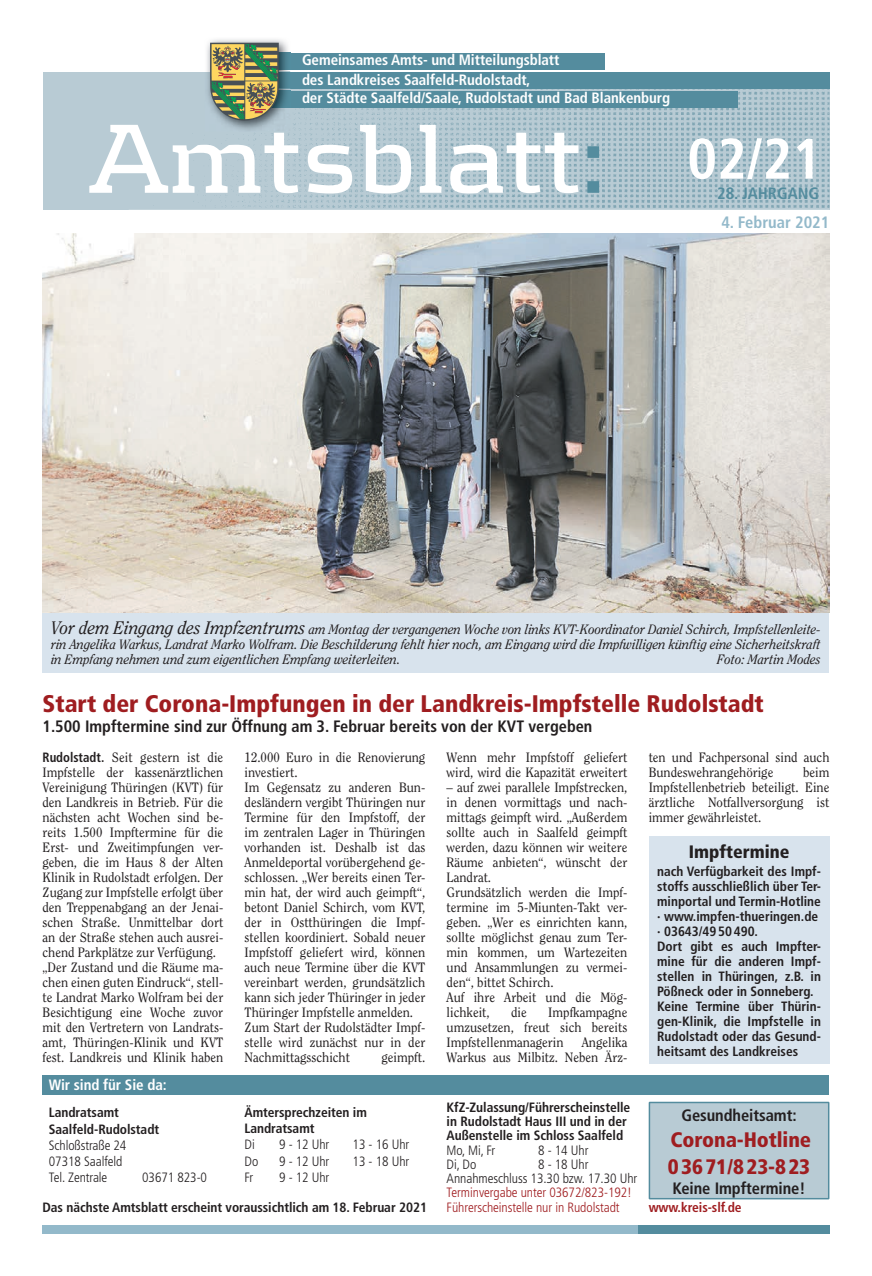
<style>
.page{position:relative;width:872px;height:1276px;background:#fff}
.page>*{position:absolute;margin:0;border:0;box-sizing:border-box;transform-origin:0 0}
.t1{font:700 102px "Kontrapunkt";letter-spacing:-.005em;color:#fff}
.t2{font:700 condensed 57px "Frutiger LT Std";color:#fff}
.t3{font:900 condensed 24px "Frutiger LT Std";color:#9f1d20}
.t4{font:900 condensed 21px/26.2px "Frutiger LT Std";letter-spacing:-.005em;color:#9f1d20}
.t5{font:900 condensed 18px "Frutiger LT Std";color:#231f20}
.t6{font:700 condensed 16.5px "Frutiger LT Std";color:#231f20}
.t7{font:700 condensed 16.5px "Frutiger LT Std";color:#93b9ca}
.t8{font:700 condensed 16.5px "Frutiger LT Std";color:#548c9e}
.t9{font:700 condensed 15px/20px "Frutiger LT Std";letter-spacing:-.005em;color:#fff}
.t10{font:13.5px/15px "Clearface Std";color:#231f20;scale:.95 1}
.t11{font:700 condensed 13.5px/15px "Frutiger LT Std";color:#231f20}
.t12{font:italic 13.5px/15px "Clearface Std";color:#231f20;text-align:justify;scale:.95 1}
.t13{font:300 condensed 13.5px/16.2px "Frutiger LT Std";letter-spacing:-.005em;color:#231f20}
.t14{font:300 condensed 13.5px/14.2px "Frutiger LT Std";letter-spacing:-.005em;color:#9f1d20}
.t15{font:700 condensed 13.5px "Frutiger LT Std";letter-spacing:-.005em;color:#9f1d20}
.s1{color:#548c9e}
.s2{font-size:18px}
.s3{font-family:"Frutiger LT Std";font-weight:700;font-stretch:condensed}
</style>
<div class="page">
<div style="left:43px;top:72px;width:786px;height:137px;background:#b8cbd4"></div>
<img style="left:193px;top:88px;width:636px;height:120px">
<div style="left:276px;top:53px;width:329px;height:17px;background:#548c9e"></div>
<div style="left:266px;top:91px;width:472px;height:17px;background:#548c9e"></div>
<div style="left:274px;top:72px;width:555px;height:16px;background:#548c9e"></div>
<div style="left:43px;top:1225px;width:595px;height:8px;background:#93b9ca"></div>
<div style="left:638px;top:1225px;width:191px;height:8px;background:#548c9e"></div>
<div style="left:649px;top:1102px;width:179px;height:96px;background:#b8cbd4"></div>
<div style="left:648px;top:1101px;width:181px;height:98px;border:2px solid #548c9e"></div>
<div style="left:43px;top:1075px;width:786px;height:19px;background:#548c9e"></div>
<img style="left:209px;top:39px;width:76px;height:4px">
<svg style="left:193px;top:43px;width:108px;height:92px"></svg>
<div style="left:43px;top:612px;width:786px;height:60px;background:#d8e3ed"></div>
<img style="left:43px;top:234px;width:786px;height:378px">
<div style="left:648px;top:837px;width:181px;height:227px;background:#d8e3ed"></div>
<p class="t9" style="left:302px;top:50px;width:259px">Gemeinsames Amts- und Mitteilungsblatt des Landkreises Saalfeld-Rudolstadt,</p>
<p class="t9" style="left:302px;top:88px;width:369px">der Städte Saalfeld/Saale, Rudolstadt und Bad Blankenburg</p>
<h1 class="t1" style="left:89px;top:99px;width:516px">Amtsblatt<span class="s1">:</span></h1>
<h2 class="t2" style="left:687px;top:125px;width:136px">02/21</h2>
<p class="t8" style="left:717px;top:183px;width:104px">28. JAHRGANG</p>
<p class="t7" style="left:721px;top:212px;width:110px">4. Februar 2021</p>
<p class="t12" style="left:51px;top:621px;width:812px"><span class="s2">Vor dem Eingang des Impfzentrums</span> am Montag der vergangenen Woche von links KVT-Koordinator Daniel Schirch, Impfstellenleite&shy;rin Angelika Warkus, Landrat Marko Wolfram. Die Beschilderung fehlt hier noch, am Eingang wird die Impfwilligen künftig eine Sicherheitskraft in Empfang nehmen und zum eigentlichen Empfang weiterleiten.</p>
<p class="t12" style="left:717px;top:651px;width:111px">Foto: Martin Modes</p>
<h3 class="t3" style="left:43px;top:689px;width:723px">Start der Corona-Impfungen in der Landkreis-Impfstelle Rudolstadt</h3>
<p class="t6" style="left:43px;top:717px;width:551px">1.500 Impftermine sind zur Öffnung am 3. Februar bereits von der KVT vergeben</p>
<p class="t10" style="left:43px;top:750px;width:192px"><span class="s3">Rudolstadt.</span> Seit gestern ist die<br>Impfstelle der kassenärztlichen<br>Vereinigung Thüringen (KVT) für den Landkreis in Betrieb. Für die nächsten acht Wochen sind be&shy;reits 1.500 Impftermine für die<br>Erst- und Zweitimpfungen ver&shy;geben, die im Haus 8 der Alten<br>Klinik in Rudolstadt erfolgen. Der<br>Zugang zur Impfstelle erfolgt über den Treppenabgang an der Jenai&shy;schen Straße. Unmittelbar dort an der Straße stehen auch ausrei&shy;chend Parkplätze zur Verfügung. „Der Zustand und die Räume ma&shy;chen einen guten Eindruck“, stell&shy;te Landrat Marko Wolfram bei der<br>Besichtigung eine Woche zuvor mit den Vertretern von Landrats&shy;amt, Thüringen-Klinik und KVT fest. Landkreis und Klinik haben</p>
<p class="t10" style="left:244px;top:750px;width:192px">12.000 Euro in die Renovierung investiert.<br>Im Gegensatz zu anderen Bun&shy;desländern vergibt Thüringen nur<br>Termine für den Impfstoff, der im zentralen Lager in Thüringen vorhanden ist. Deshalb ist das<br>Anmeldeportal vorübergehend ge&shy;schlossen. „Wer bereits einen Ter&shy;min hat, der wird auch geimpft“, betont Daniel Schirch, vom KVT, der in Ostthüringen die Impf&shy;stellen koordiniert. Sobald neuer<br>Impfstoff geliefert wird, können auch neue Termine über die KVT vereinbart werden, grundsätzlich kann sich jeder Thüringer in jeder<br>Thüringer Impfstelle anmelden.<br>Zum Start der Rudolstädter Impf&shy;stelle wird zunächst nur in der<br>Nachmittagsschicht</p>
<p class="t10" style="left:381px;top:1050px;width:48px">geimpft.</p>
<p class="t9" style="left:49px;top:1074px;width:119px">Wir sind für Sie da:</p>
<p class="t11" style="left:49px;top:1104px;width:112px;line-height:16.2px">Landratsamt<br>Saalfeld-Rudolstadt</p>
<p class="t13" style="left:49px;top:1137px;width:79px">Schloßstraße 24<br>07318 Saalfeld<br>Tel. Zentrale</p>
<p class="t13" style="left:142px;top:1169px;width:66px">03671 823-0</p>
<p class="t11" style="left:244px;top:1104px;width:124px;line-height:16.2px">Ämtersprechzeiten im<br>Landratsamt</p>
<p class="t13" style="left:244px;top:1137px;width:12px">Di</p>
<p class="t13" style="left:279px;top:1137px;width:52px">9 - 12 Uhr</p>
<p class="t13" style="left:352px;top:1137px;width:58px">13 - 16 Uhr</p>
<p class="t13" style="left:244px;top:1153px;width:15px">Do</p>
<p class="t13" style="left:279px;top:1153px;width:52px">9 - 12 Uhr</p>
<p class="t13" style="left:352px;top:1153px;width:58px">13 - 18 Uhr</p>
<p class="t13" style="left:244px;top:1169px;width:10px">Fr</p>
<p class="t13" style="left:279px;top:1169px;width:52px">9 - 12 Uhr</p>
<p class="t11" style="left:43px;top:1200px;width:386px">Das nächste Amtsblatt erscheint voraussichtlich am 18. Februar 2021</p>
<p class="t10" style="left:446px;top:750px;width:192px">Wenn mehr Impfstoff geliefert wird, wird die Kapazität erweitert</p>
<p class="t10" style="left:446px;top:780px;width:192px">– auf zwei parallele Impfstrecken, in denen vormittags und nach&shy;mittags geimpft wird. „Außerdem sollte auch in Saalfeld geimpft werden, dazu können wir weitere<br>Räume anbieten“, wünscht der<br>Landrat.<br>Grundsätzlich werden die Impf&shy;termine im 5-Miunten-Takt ver&shy;geben. „Wer es einrichten kann, sollte möglichst genau zum Ter&shy;min kommen, um Wartezeiten und Ansammlungen zu vermei&shy;den“, bittet Schirch.<br>Auf ihre Arbeit und die Mög&shy;lichkeit,</p>
<p class="t10" style="left:446px;top:1005px;width:192px;text-align:justify;text-indent:102px">Impfkampagne umzusetzen, freut sich bereits Impfstellenmanagerin</p>
<p class="t10" style="left:511px;top:1005px;width:18px">die</p>
<p class="t10" style="left:446px;top:1035px;width:192px;text-align:right">Angelika<br>Warkus aus Milbitz. Neben Ärz-</p>
<p class="t10" style="left:648px;top:750px;width:192px">ten und Fachpersonal sind auch<br>Bundeswehrangehörige</p>
<p class="t10" style="left:648px;top:765px;width:192px;text-align:justify;text-indent:154px">beim Impfstellenbetrieb beteiligt. Eine ärztliche Notfallversorgung ist immer gewährleistet.</p>
<h3 class="t5" style="left:688px;top:841px;width:102px">Impftermine</h3>
<p class="t11" style="left:657px;top:864px;width:165px">nach Verfügbarkeit des Impf&shy;stoffs ausschließlich über Ter&shy;minportal und Termin-Hotline · www.impfen-thueringen.de · 03643/49 50 490.<br>Dort gibt es auch Impfter&shy;mine für die anderen Impf&shy;stellen in Thüringen, z.B. in<br>Pößneck oder in Sonneberg.<br>Keine Termine über Thürin&shy;gen-Klinik, die Impfstelle in<br>Rudolstadt oder das Gesund&shy;heitsamt des Landkreises</p>
<p class="t11" style="left:446px;top:1100px;width:185px;line-height:14.2px">KfZ-Zulassung/Führerscheinstelle in Rudolstadt Haus III und in der<br>Außenstelle im Schloss Saalfeld</p>
<p class="t13" style="left:446px;top:1142px;width:50px">Mo, Mi, Fr</p>
<p class="t13" style="left:538px;top:1142px;width:52px">8 - 14 Uhr</p>
<p class="t13" style="left:446px;top:1156px;width:31px">Di, Do</p>
<p class="t13" style="left:446px;top:1157px;width:192px;line-height:14.2px;text-indent:92px">8 - 18 Uhr<br>Annahmeschluss 13.30 bzw. 17.30 Uhr</p>
<p class="t14" style="left:446px;top:1185px;width:187px">Terminvergabe unter 03672/823-192!<br>Führerscheinstelle nur in Rudolstadt</p>
<p class="t6" style="left:681px;top:1105px;width:117px">Gesundheitsamt:</p>
<h3 class="t4" style="left:668px;top:1127px;width:145px">Corona-Hotline<br>0 36 71/8 23-8 23</h3>
<p class="t6" style="left:672px;top:1178px;width:134px">Keine Impftermine!</p>
<p class="t15" style="left:648px;top:1199px;width:94px">www.kreis-slf.de</p>
</div>
